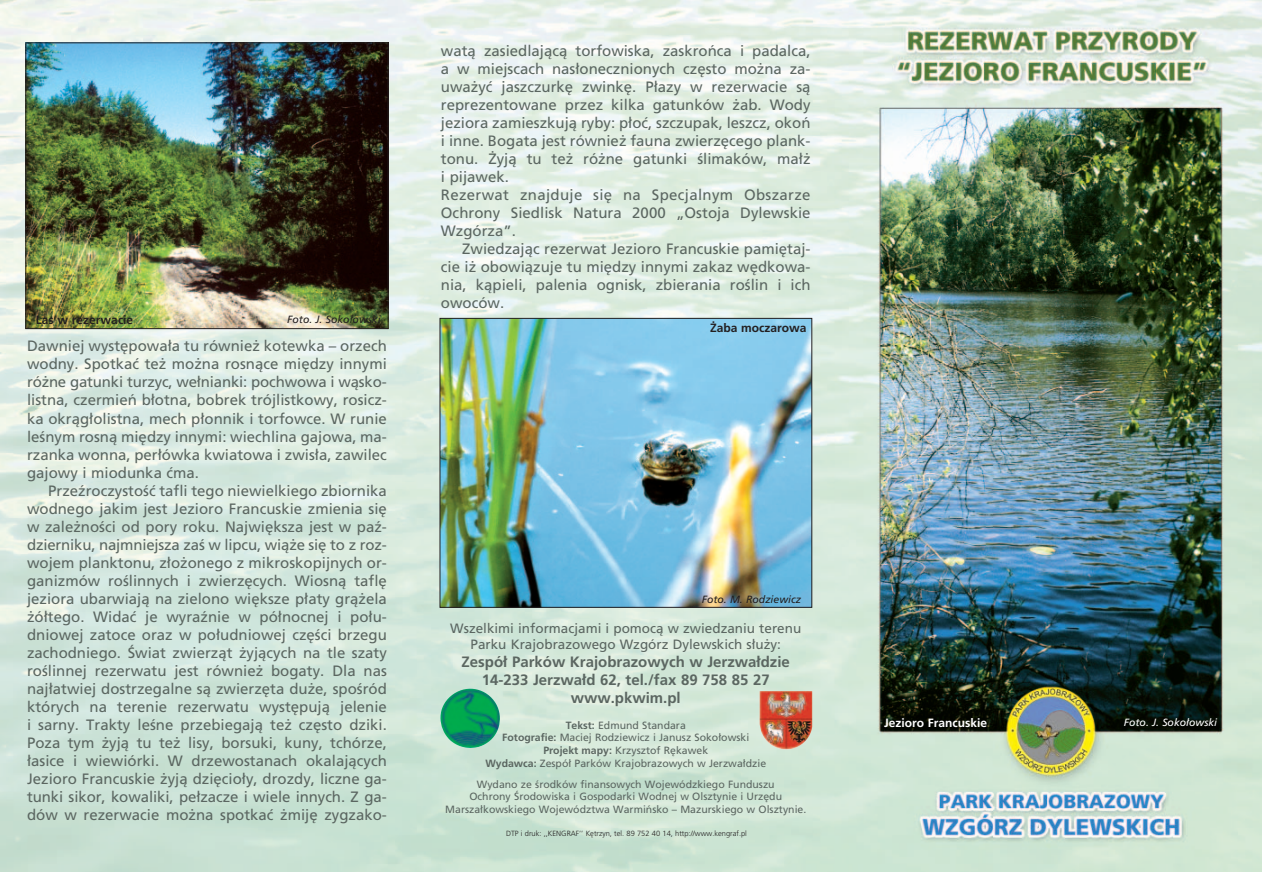
<style>
.page{position:relative;width:1263px;height:872px;background:#fff}
.page>*{position:absolute;margin:0;border:0;box-sizing:border-box;transform-origin:0 0}
.t1{font:15px/18px "Pfrutiger Roman";color:#5b6661;text-align:justify}
.t2{font:700 15px/18px "Pfrutiger";color:#5b6661;text-align:center}
.t3{font:13.5px/16.2px "Pfrutiger Roman";color:#5b6661;text-align:center}
.t4{font:700 12px "Pfrutiger";color:#231f20}
.t5{font:700 12px "Pfrutiger";color:#fff}
.t6{font:10.5px/12.6px "Pfrutiger Roman";color:#5b6661;text-align:center}
.t7{font:italic 10.5px "Pfrutiger";color:#231f20}
.t8{font:italic 10.5px "Pfrutiger";color:#fff}
.t9{font:300 7.5px "Pfrutiger";color:#231f20}
.s1{font-family:"Pfrutiger";font-weight:700}
</style>
<div class="page">
<img style="left:0;top:0;width:1262px;height:872px">
<img style="left:28px;top:45px;width:358px;height:282px">
<div style="left:26px;top:43px;width:362px;height:286px;border:1px solid #231f20"></div>
<img style="left:442px;top:320px;width:368px;height:285px">
<div style="left:440px;top:318px;width:372px;height:289px;border:1px solid #231f20"></div>
<img style="left:440px;top:688px;width:60px;height:60px">
<img style="left:760px;top:691px;width:52px;height:58px">
<p class="t4" style="left:36px;top:315px;width:99px">Las w rezerwacie</p>
<p class="t7" style="left:287px;top:315px;width:95px">Foto. J. Soko∏owski</p>
<p class="t1" style="left:27px;top:339px;width:361px">Dawniej wyst´powa∏a tu równie˝ kotewka – orzech wodny. Spotkaç te˝ mo˝na rosnàce mi´dzy innymi ró˝ne gatunki turzyc, we∏nianki: pochwowa i wàsko&shy;listna, czermieƒ b∏otna, bobrek trójlistkowy, rosicz&shy;ka okràg∏olistna, mech p∏onnik i torfowce. W runie leÊnym rosnà mi´dzy innymi: wiechlina gajowa, ma&shy;rzanka wonna, per∏ówka kwiatowa i zwis∏a, zawilec gajowy i miodunka çma.</p>
<p class="t1" style="left:27px;top:483px;width:361px;text-indent:21px">PrzeêroczystoÊç tafli tego niewielkiego zbiornika wodnego jakim jest Jezioro Francuskie zmienia si´ w zale˝noÊci od pory roku. Najwi´ksza jest w paê&shy;dzierniku, najmniejsza zaÊ w lipcu, wià˝e si´ to z roz&shy;wojem planktonu, z∏o˝onego z mikroskopijnych or&shy;ganizmów roÊlinnych i zwierz´cych. Wiosnà tafl´ jeziora ubarwiajà na zielono wi´ksze p∏aty grà˝ela ˝ó∏tego. Widaç je wyraênie w pó∏nocnej i po∏u&shy;dniowej zatoce oraz w po∏udniowej cz´Êci brzegu zachodniego. Âwiat zwierzàt ˝yjàcych na tle szaty roÊlinnej rezerwatu jest równie˝ bogaty. Dla nas naj∏atwiej dostrzegalne sà zwierz´ta du˝e, spoÊród których na terenie rezerwatu wyst´pujà jelenie i sarny. Trakty leÊne przebiegajà te˝ cz´sto dziki.<br>Poza tym ˝yjà tu te˝ lisy, borsuki, kuny, tchórze, ∏asice i wiewiórki. W drzewostanach okalajàcych Jezioro Francuskie ˝yjà dzi´cio∏y, drozdy, liczne ga&shy;tunki sikor, kowaliki, pe∏zacze i wiele innych. Z ga&shy;dów w rezerwacie mo˝na spotkaç ˝mij´ zygzako-</p>
<p class="t1" style="left:441px;top:43px;width:371px;text-align:left">watà zasiedlajàcà torfowiska, zaskroƒca i padalca, a w miejscach nas∏onecznionych cz´sto mo˝na za&shy;uwa˝yç jaszczurk´ zwink´. P∏azy w rezerwacie sà reprezentowane przez kilka gatunków ˝ab. Wody jeziora zamieszkujà ryby: p∏oç, szczupak, leszcz, okoƒ i inne. Bogata jest równie˝ fauna zwierz´cego plank&shy;tonu. ˚yjà tu te˝ ró˝ne gatunki Êlimaków, ma∏˝ i pijawek.<br>Rezerwat znajduje si´ na Specjalnym Obszarze Ochrony Siedlisk Natura 2000 „Ostoja Dylewskie Wzgórza”.</p>
<p class="t1" style="left:441px;top:241px;width:371px;text-indent:21px">Zwiedzajàc rezerwat Jezioro Francuskie pami´taj&shy;cie i˝ obowiàzuje tu mi´dzy innymi zakaz w´dkowa&shy;nia, kàpieli, palenia ognisk, zbierania roÊlin i ich owoców.</p>
<p class="t4" style="left:710px;top:323px;width:98px">˚aba moczarowa</p>
<p class="t7" style="left:702px;top:595px;width:101px">Foto. M. Rodziewicz</p>
<p class="t3" style="left:450px;top:621px;width:353px">Wszelkimi informacjami i pomocà w zwiedzaniu terenu<br>Parku Krajobrazowego Wzgórz Dylewskich s∏u˝y:</p>
<p class="t2" style="left:462px;top:654px;width:330px">Zespó∏ Parków Krajobrazowych w Jerzwa∏dzie<br>14-233 Jerzwa∏d 62, tel./fax 89 758 85 27 www.pkwim.pl</p>
<p class="t6" style="left:485px;top:719px;width:282px"><span class="s1">Tekst:</span> Edmund Standara<br><span class="s1">Fotografie:</span> Maciej Rodziewicz i Janusz Soko∏owski <span class="s1">Projekt mapy:</span> Krzysztof R´kawek<br><span class="s1">Wydawca:</span> Zespó∏ Parków Krajobrazowych w Jerzwa∏dzie</p>
<p class="t6" style="left:445px;top:778px;width:363px">Wydano ze Êrodków finansowych Wojewódzkiego Funduszu<br>Ochrony Ârodowiska i Gospodarki Wodnej w Olsztynie i Urz´du<br>Marsza∏kowskiego Województwa Warmiƒsko – Mazurskiego w Olsztynie.</p>
<p class="t9" style="left:506px;top:830px;width:242px">DTP i druk: ,,KENGRAF’’ K´trzyn, tel. 89 752 40 14, http://www.kengraf.pl</p>
<p class="t5" style="left:884px;top:718px;width:104px">Jezioro Francuskie</p>
<p class="t8" style="left:1124px;top:718px;width:95px">Foto. J. Soko∏owski</p>
</div>
